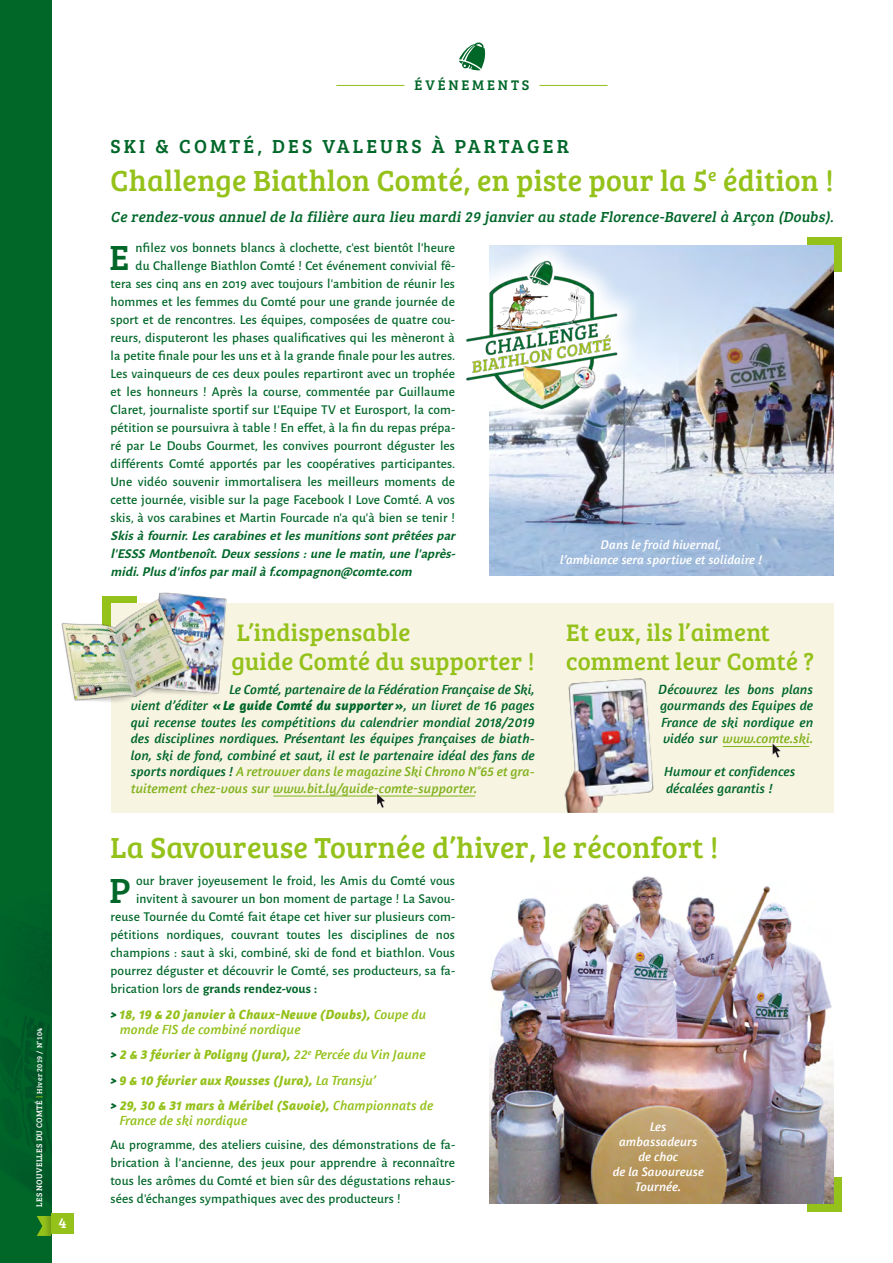
<style>
.page{position:relative;width:893px;height:1263px;background:#fff}
.page>*{position:absolute;margin:0;border:0;box-sizing:border-box;transform-origin:0 0}
.t1{font:36px "Bree Serif";color:#006729}
.t2{font:30px "Bree Serif";letter-spacing:.01em;color:#94c11a}
.t3{font:24.75px "Bree Serif";letter-spacing:.01em;color:#94c11a}
.t4{font:19.5px "Bree Serif";letter-spacing:.16em;color:#006729}
.t5{font:italic 15px "Bree Serif";color:#006729}
.t6{font:14.85px "Bree Serif";color:#fff}
.t7{font:14.4px "Bree Serif";letter-spacing:.2em;color:#006729}
.t8{font:500 13.5px/18px "Alegreya Sans";letter-spacing:.01em;color:#006729;text-align:justify}
.t9{font:italic 13.5px/16.5px "Amaranth";letter-spacing:.01em;color:#006729;text-align:justify}
.t10{font:italic 700 13.5px/15px "Amaranth";letter-spacing:.01em;color:#94c11a}
.t11{font:italic 700 13.5px "Alegreya Sans";color:#006729}
.t12{font:italic 13.5px/15px "Amaranth";letter-spacing:.01em;color:#94c11a}
.t13{font:700 13.5px "Alegreya Sans";letter-spacing:.01em;color:#006729}
.t14{font:italic 12.75px "Amaranth";letter-spacing:.01em;color:#fff}
.t15{font:8.25px "Bree Serif";letter-spacing:.04em;color:#fff}
.s1{font-size:8.1px;color:#94c11a}
.s2{font-size:7.5px}
.s3{font-weight:700}
.s4{color:#83b31e}
.s5{font-weight:500}
.s6{color:#006729}
.s7{font-weight:400}
.s8{font-weight:700;color:#006729}
</style>
<div class="page">
<div style="left:807px;top:1177px;width:34px;height:34px;background:#94c11a"></div>
<div style="left:0;top:0;width:51px;height:1263px;background:#006729"></div>
<img style="left:0;top:926px;width:51px;height:310px">
<hr style="left:336px;top:85px;width:68px;height:1px;background:#94c11a">
<hr style="left:539px;top:85px;width:69px;height:1px;background:#94c11a">
<svg style="left:459px;top:42px;width:27px;height:29px"></svg>
<div style="left:807px;top:238px;width:34px;height:34px;background:#94c11a"></div>
<img style="left:489px;top:246px;width:344px;height:330px">
<img style="left:489px;top:876px;width:344px;height:327px">
<div style="left:111px;top:604px;width:722px;height:209px;background:#f7f4e2"></div>
<img style="left:51px;top:548px;width:174px;height:207px">
<hr style="left:273px;top:796px;width:202px;height:1px;background:#83b31e">
<svg style="left:377px;top:793px;width:9px;height:15px"></svg>
<img style="left:564px;top:678px;width:90px;height:135px">
<hr style="left:723px;top:746px;width:86px;height:1px;background:#83b31e">
<svg style="left:772px;top:743px;width:9px;height:15px"></svg>
<svg style="left:489px;top:245px;width:156px;height:192px;background:#cad7e9"></svg>
<img style="left:466px;top:255px;width:174px;height:177px">
<div style="left:51px;top:1213px;width:23px;height:20px;background:#94c11a"></div>
<svg style="left:37px;top:1216px;width:14px;height:20px"></svg>
<p class="t15" style="left:33px;top:1207px;width:180px;rotate:-90deg">LES NOUVELLES DU COMTÉ <span class="s1">|</span> <span class="s2">Hiver 2019 / N°104</span></p>
<p class="t6" style="left:58px;top:1212px;width:9px">4</p>
<p class="t7" style="left:415px;top:74px;width:116px">ÉVÉNEMENTS</p>
<p class="t4" style="left:111px;top:132px;width:460px">SKI &amp; COMTÉ, DES VALEURS À PARTAGER</p>
<p class="t2" style="left:111px;top:159px;width:725px">Challenge Biathlon Comté, en piste pour la 5<sup>e</sup> édition !</p>
<p class="t5" style="left:111px;top:206px;width:728px">Ce rendez-vous annuelde la filière aura lieu mardi29 janvier au stade Florence-Baverelà Arçon (Doubs).</p>
<p class="t1" style="left:109px;top:231px;width:21px">E</p>
<p class="t8" style="left:136px;top:237px;width:321px">nfilez vos bonnets blancs à clochette, c’est bientôt l’heure</p>
<p class="t8" style="left:136px;top:255px;width:321px">du Challenge Biathlon Comté ! Cet événement convivial fê-</p>
<p class="t8" style="left:111px;top:273px;width:346px">tera ses cinq ans en 2019 avec toujours l’ambition de réunir les</p>
<p class="t8" style="left:111px;top:291px;width:346px">hommes et les femmes du Comté pour une grande journée de</p>
<p class="t8" style="left:111px;top:309px;width:346px">sport et de rencontres. Les équipes, composées de quatre cou-</p>
<p class="t8" style="left:111px;top:327px;width:346px">reurs, disputeront les phases qualificatives qui les mèneront à</p>
<p class="t8" style="left:111px;top:345px;width:346px">la petite finale pour les uns et à la grande finale pour les autres.</p>
<p class="t8" style="left:111px;top:363px;width:346px">Les vainqueurs de ces deux poules repartiront avec un trophée</p>
<p class="t8" style="left:111px;top:381px;width:346px">et les honneurs ! Après la course, commentée par Guillaume</p>
<p class="t8" style="left:111px;top:399px;width:346px">Claret, journaliste sportif sur L’Equipe TV et Eurosport, la com-</p>
<p class="t8" style="left:111px;top:417px;width:346px">pétition se poursuivra à table ! En effet, à la fin du repas prépa-</p>
<p class="t8" style="left:111px;top:435px;width:346px">ré par Le Doubs Gourmet, les convives pourront déguster les</p>
<p class="t8" style="left:111px;top:453px;width:346px">différents Comté apportés par les coopératives participantes.</p>
<p class="t8" style="left:111px;top:471px;width:346px">Une vidéo souvenir immortalisera les meilleurs moments de</p>
<p class="t8" style="left:111px;top:489px;width:346px">cette journée, visible sur la page Facebook I Love Comté. A vos</p>
<p class="t8" style="left:111px;top:507px;width:346px">skis, à vos carabines et Martin Fourcade n’a qu’à bien se tenir !</p>
<p class="t11" style="left:111px;top:525px;width:350px">Skisàfournir.Lescarabinesetlesmunitionssontprêtéespar</p>
<p class="t11" style="left:111px;top:543px;width:350px">l’ESSS Montbenoît.Deuxsessions:unelematin,unel’après-</p>
<p class="t11" style="left:111px;top:561px;width:306px">midi.Plusd’infosparmailàf.compagnon@comte.com</p>
<p class="t3" style="left:237px;top:615px;width:175px">L’indispensable</p>
<p class="t3" style="left:232px;top:643px;width:304px">guide Comté du supporter !</p>
<p class="t14" style="left:601px;top:538px;width:122px">Dans le froid hivernal,</p>
<p class="t14" style="left:560px;top:553px;width:204px">l’ambiance sera sportive et solidaire !</p>
<p class="t3" style="left:566px;top:615px;width:205px">Et eux, ils l’aiment</p>
<p class="t3" style="left:566px;top:643px;width:250px">comment leur Comté ?</p>
<p class="t9" style="left:131px;top:681px;width:406px;text-indent:99px">Le Comté, partenaire de la Fédération Française de Ski, vient d’éditer <span class="s3">«Le guide Comté du supporter»</span>, un livret de 16 pages qui recense toutes les compétitions du calendrier mondial 2018/2019 des disciplines nordiques. Présentant les équipes françaises de biath&shy;lon, ski de fond, combiné et saut, il est le partenaire idéal des fans de sports nordiques ! <span class="s4">A retrouver dans le magazine Ski Chrono N°65 et gra&shy;tuitement chez-vous sur www.bit.ly/guide-comte-supporter.</span></p>
<p class="t9" style="left:659px;top:681px;width:156px">Découvrez les bons plans gourmands des Equipes de France de ski nordique en vidéo sur <span class="s4">www.comte.ski.</span></p>
<p class="t9" style="left:665px;top:763px;width:132px">Humour et confidences</p>
<p class="t9" style="left:666px;top:780px;width:108px">décalées garantis !</p>
<p class="t2" style="left:111px;top:825px;width:609px">La Savoureuse Tournée d’hiver, le réconfort !</p>
<p class="t1" style="left:109px;top:864px;width:23px">P</p>
<p class="t8" style="left:136px;top:871px;width:320px">our braver joyeusement le froid, les Amis du Comté vous</p>
<p class="t8" style="left:136px;top:889px;width:320px">invitent à savourer un bon moment de partage ! La Savou-</p>
<p class="t8" style="left:111px;top:907px;width:346px">reuse Tournée du Comté fait étape cet hiver sur plusieurs com-</p>
<p class="t8" style="left:111px;top:925px;width:346px">pétitions nordiques, couvrant toutes les disciplines de nos</p>
<p class="t8" style="left:111px;top:943px;width:346px">champions : saut à ski, combiné, ski de fond et biathlon. Vous</p>
<p class="t8" style="left:111px;top:961px;width:346px">pourrez déguster et découvrir le Comté, ses producteurs, sa fa-</p>
<p class="t13" style="left:111px;top:979px;width:208px"><span class="s5">brication lors de</span> grands rendez-vous :</p>
<p class="t10" style="left:120px;top:1006px;width:308px;text-indent:-9px"><span class="s6">&gt;</span> 18, 19 &amp; 20 janvier à Chaux-Neuve (Doubs), <span class="s7">Coupe du monde FIS de combiné nordique</span></p>
<p class="t10" style="left:111px;top:1047px;width:317px"><span class="s6">&gt;</span> 2 &amp; 3 février à Poligny (Jura), <span class="s7">22</span><sup>e</sup> <span class="s7">Percée du Vin Jaune</span></p>
<p class="t10" style="left:111px;top:1072px;width:267px"><span class="s6">&gt;</span> 9 &amp; 10 février aux Rousses (Jura), <span class="s7">La Transju’</span></p>
<p class="t12" style="left:120px;top:1098px;width:315px;text-indent:-9px"><span class="s8">&gt;</span> <span class="s3">29, 30 &amp; 31 mars à Méribel (Savoie),</span> Championnats de<br>France de ski nordique</p>
<p class="t8" style="left:111px;top:1135px;width:346px">Au programme, des ateliers cuisine, des démonstrations de fa&shy;brication à l’ancienne, des jeux pour apprendre à reconnaître tous les arômes du Comté et bien sûr des dégustations rehaus&shy;sées d’échanges sympathiques avec des producteurs !</p>
<p class="t14" style="left:650px;top:1119px;width:18px">Les</p>
<p class="t14" style="left:619px;top:1134px;width:80px">ambassadeurs</p>
<p class="t14" style="left:638px;top:1149px;width:41px">de choc</p>
<p class="t14" style="left:613px;top:1164px;width:93px">de la Savoureuse</p>
<p class="t14" style="left:635px;top:1179px;width:47px">Tournée.</p>
</div>
